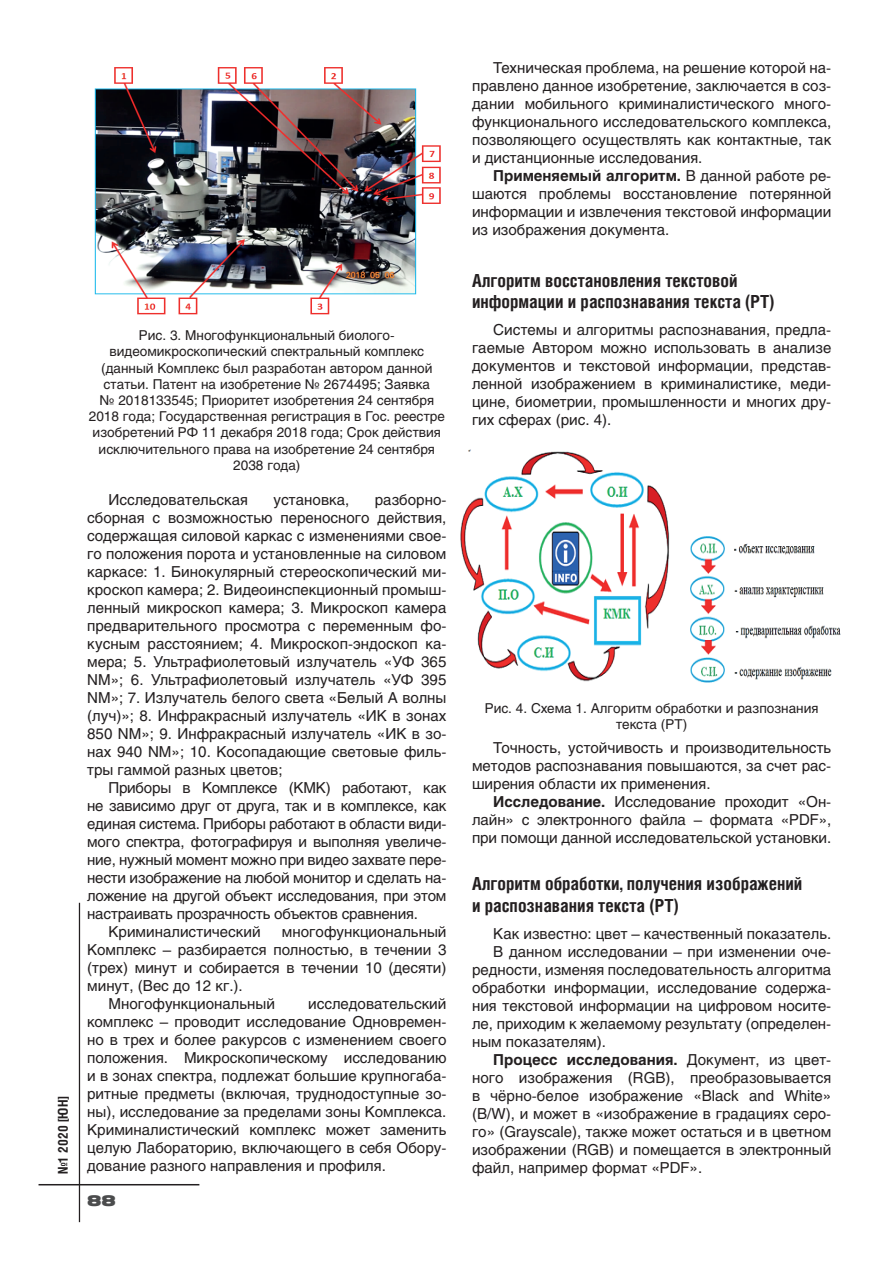
<style>
.page{position:relative;width:893px;height:1263px;background:#fff}
.page>*{position:absolute;margin:0;border:0;box-sizing:border-box;transform-origin:0 0}
.t1{font:700 18px/21.6px "Helios Cond";color:#231f20}
.t2{font:15px/18px "Helios";color:#231f20;text-align:justify}
.t3{font:700 15px "Helios";color:#231f20}
.t4{font:900 15px "Helios Ext";color:#4b4c4d}
.t5{font:13.5px/16.2px "Helios";color:#231f20;text-align:center}
.t6{font:700 13.5px "Helios Cond";color:#231f20}
.s1{font-weight:700}
.s2{font-weight:400}
</style>
<div class="page">
<hr style="left:79px;top:903px;width:1px;height:319px;background:#231f20">
<hr style="left:39px;top:1184px;width:160px;height:1px;background:#231f20">
<img style="left:94px;top:67px;width:347px;height:248px">
<img style="left:460px;top:449px;width:381px;height:234px">
<p class="t6" style="left:55px;top:1174px;width:80px;rotate:-90deg">№1 2020 [юн]</p>
<p class="t5" style="left:89px;top:327px;width:358px">Рис. 3. Многофункциональный биолого&shy;видеомикроскопический спектральный комплекс (данный Комплекс был разработан автором данной статьи. Патент на изобретение № 2674495; Заявка<br>№ 2018133545; Приоритет изобретения 24 сентября 2018 года; Государственная регистрация в Гос. реестре изобретений РФ 11 декабря 2018 года; Срок действия исключительного права на изобретение 24 сентября 2038 года)</p>
<p class="t2" style="left:108px;top:490px;width:141px">Исследовательская</p>
<p class="t2" style="left:274px;top:490px;width:77px">установка,</p>
<p class="t2" style="left:87px;top:490px;width:361px;text-indent:288px">разборно&shy;сборная с возможностью переносного действия, содержащая силовой каркас с изменениями свое&shy;го положения порота и установленные на силовом каркасе: 1. Бинокулярный стереоскопический ми&shy;кроскоп камера; 2. Видеоинспекционный промыш&shy;ленный микроскоп камера; 3. Микроскоп камера предварительного просмотра с переменным фо&shy;кусным расстоянием; 4. Микроскоп- эндоскоп ка&shy;мера; 5. Ультрафиолетовый излучатель «УФ 365<br>NM»; 6. Ультрафиолетовый излучатель «УФ 395<br>NM»; 7. Излучатель белого света «Белый А волны (луч)»; 8. Инфракрасный излучатель «ИК в зонах 850 NM»; 9. Инфракрасный излучатель «ИК в зо&shy;нах 940 NM»; 10. Косопадающие световые филь&shy;тры гаммой разных цветов;</p>
<p class="t2" style="left:108px;top:778px;width:340px">Приборы в Комплексе (КМК) работают, как</p>
<p class="t2" style="left:87px;top:796px;width:361px">не зависимо друг от друга, так и в комплексе, как</p>
<p class="t2" style="left:87px;top:814px;width:361px">единая система. Приборы работают в области види-</p>
<p class="t2" style="left:87px;top:832px;width:361px">мого спектра, фотографируя и выполняя увеличе-</p>
<p class="t2" style="left:87px;top:850px;width:361px">ние, нужный момент можно при видео захвате пере-</p>
<p class="t2" style="left:87px;top:868px;width:361px">нести изображение на любой монитор и сделать на-</p>
<p class="t2" style="left:87px;top:886px;width:361px">ложение на другой объект исследования, при этом</p>
<p class="t2" style="left:87px;top:904px;width:332px">настраивать прозрачность объектов сравнения.</p>
<p class="t2" style="left:108px;top:922px;width:154px">Криминалистический</p>
<p class="t2" style="left:282px;top:922px;width:166px">многофункциональный</p>
<p class="t2" style="left:87px;top:940px;width:361px">Комплекс – разбирается полностью, в течении 3</p>
<p class="t2" style="left:87px;top:958px;width:361px">(трех) минут и собирается в течении 10 (десяти)</p>
<p class="t2" style="left:87px;top:976px;width:157px">минут, (Вес до 12 кг.).</p>
<p class="t2" style="left:108px;top:994px;width:168px">Многофункциональный</p>
<p class="t2" style="left:87px;top:994px;width:361px;text-indent:221px">исследовательский комплекс – проводит исследование Одновремен&shy;но в трех и более ракурсов с изменением своего положения. Микроскопическому исследованию и в зонах спектра, подлежат большие крупногаба&shy;ритные предметы (включая, труднодоступные зо&shy;ны), исследование за пределами зоны Комплекса.<br>Криминалистический комплекс может заменить целую Лабораторию, включающего в себя Обору&shy;дование разного направления и профиля.</p>
<p class="t4" style="left:87px;top:1191px;width:30px">88</p>
<p class="t2" style="left:472px;top:59px;width:361px;text-indent:21px">Техническая проблема, на решение которой на&shy;правлено данное изобретение, заключается в соз&shy;дании мобильного криминалистического много&shy;функционального исследовательского комплекса, позволяющего осуществлять как контактные, так и дистанционные исследования.</p>
<p class="t2" style="left:472px;top:167px;width:361px;text-indent:21px"><span class="s1">Применяемый алгоритм.</span> В данной работе ре&shy;шаются проблемы восстановление потерянной информации и извлечения текстовой информации из изображения документа.</p>
<p class="t1" style="left:472px;top:269px;width:304px">алгоритм восстановления текстовой информации и распознавания текста (рТ)</p>
<p class="t2" style="left:472px;top:321px;width:361px;text-indent:21px">Системы и алгоритмы распознавания, предла&shy;гаемые Автором можно использовать в анализе документов и текстовой информации, представ&shy;ленной изображением в криминалистике, меди&shy;цине, биометрии, промышленности и многих дру&shy;гих сферах (рис. 4).</p>
<p class="t5" style="left:485px;top:700px;width:335px">Рис. 4. Схема 1. Алгоритм обработки и разпознания текста (РТ)</p>
<p class="t2" style="left:472px;top:739px;width:361px;text-indent:21px">Точность, устойчивость и производительность методов распознавания повышаются, за счет рас&shy;ширения области их применения.</p>
<p class="t2" style="left:472px;top:793px;width:361px;text-indent:21px"><span class="s1">Исследование.</span> Исследование проходит «Он&shy;лайн» с электронного файла – формата «PDF», при помощи данной исследовательской установки.</p>
<p class="t1" style="left:472px;top:872px;width:332px">алгоритм обработки, получения изображений и распознавания текста (рТ)</p>
<p class="t2" style="left:493px;top:924px;width:340px">Как известно: цвет – качественный показатель.</p>
<p class="t2" style="left:493px;top:942px;width:340px">В данном исследовании – при изменении оче-</p>
<p class="t2" style="left:472px;top:960px;width:361px">редности, изменяя последовательность алгоритма</p>
<p class="t2" style="left:472px;top:978px;width:361px">обработки информации, исследование содержа-</p>
<p class="t2" style="left:472px;top:996px;width:361px">ния текстовой информации на цифровом носите-</p>
<p class="t2" style="left:472px;top:1014px;width:361px">ле, приходим к желаемому результату (определен-</p>
<p class="t2" style="left:472px;top:1032px;width:136px">ным показателям).</p>
<p class="t3" style="left:493px;top:1051px;width:340px">Процесс исследования. <span class="s2">Документ, из цвет-</span></p>
<p class="t2" style="left:472px;top:1068px;width:361px">ного изображения (RGB), преобразовывается</p>
<p class="t2" style="left:472px;top:1086px;width:361px">в чёрно- белое изображение «Black and White»</p>
<p class="t2" style="left:472px;top:1104px;width:361px">(B/W), и может в «изображение в градациях серо-</p>
<p class="t2" style="left:472px;top:1122px;width:361px">го» (Grayscale), также может остаться и в цветном</p>
<p class="t2" style="left:472px;top:1140px;width:361px">изображении (RGB) и помещается в электронный</p>
<p class="t2" style="left:472px;top:1158px;width:232px">файл, например формат «PDF».</p>
</div>
